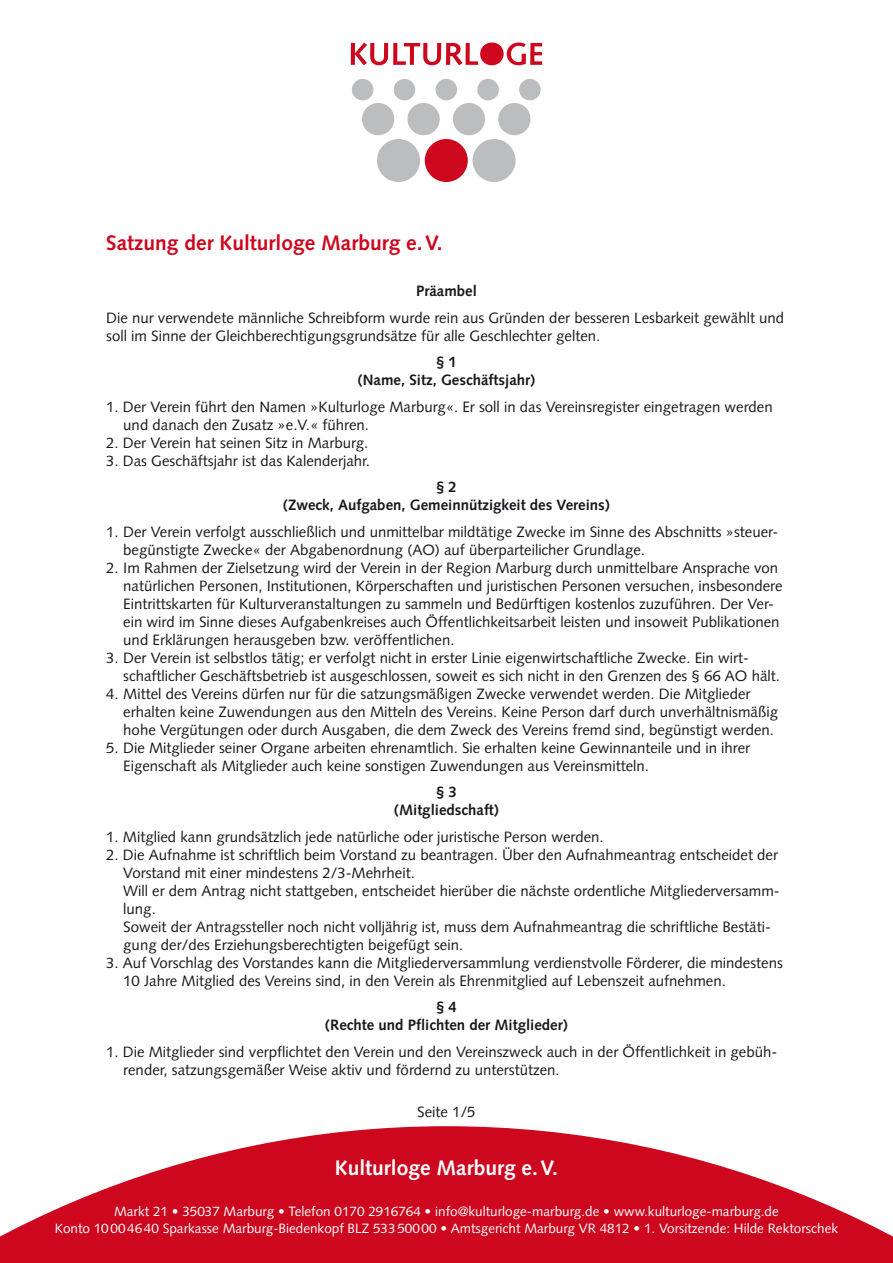
<style>
.page{position:relative;width:893px;height:1263px;background:#fff}
.page>*{position:absolute;margin:0;border:0;box-sizing:border-box;transform-origin:0 0}
.t1{font:700 21px "Syntax";color:#cd071e}
.t2{font:700 21px "Syntax";color:#fff}
.t3{font:15px/18px "Syntax";color:#1a171c}
.t4{font:700 15px/18px "Syntax";color:#1a171c;text-align:center}
.t5{font:13.5px/17.5px "Syntax";color:#fff;text-align:center}
</style>
<div class="page">
<svg style="left:0;top:1126px;width:893px;height:137px;fill:#cd071e"></svg>
<svg style="left:351px;top:43px;width:127px;height:22px"></svg>
<div style="left:480px;top:43px;width:24px;height:22px;background:#cd071e;border-radius:50%"></div>
<svg style="left:507px;top:43px;width:35px;height:22px"></svg>
<div style="left:352px;top:79px;width:21px;height:21px;background:#bcbdbf;border-radius:50%"></div>
<div style="left:362px;top:103px;width:32px;height:32px;background:#bcbdbf;border-radius:50%"></div>
<div style="left:407px;top:103px;width:33px;height:32px;background:#bcbdbf;border-radius:50%"></div>
<div style="left:453px;top:103px;width:32px;height:32px;background:#bcbdbf;border-radius:50%"></div>
<div style="left:498px;top:103px;width:32px;height:32px;background:#bcbdbf;border-radius:50%"></div>
<div style="left:394px;top:79px;width:21px;height:21px;background:#bcbdbf;border-radius:50%"></div>
<div style="left:435px;top:79px;width:22px;height:21px;background:#bcbdbf;border-radius:50%"></div>
<div style="left:477px;top:79px;width:22px;height:21px;background:#bcbdbf;border-radius:50%"></div>
<div style="left:519px;top:79px;width:22px;height:21px;background:#bcbdbf;border-radius:50%"></div>
<div style="left:377px;top:139px;width:43px;height:43px;background:#bcbdbf;border-radius:50%"></div>
<div style="left:425px;top:139px;width:43px;height:43px;background:#cd071e;border-radius:50%"></div>
<div style="left:473px;top:139px;width:43px;height:43px;background:#bcbdbf;border-radius:50%"></div>
<h1 class="t1" style="left:106px;top:230px;width:338px">Satzung der Kulturloge Marburg e.V.</h1>
<p class="t4" style="left:416px;top:282px;width:62px">Präambel</p>
<p class="t3" style="left:106px;top:308px;width:679px">Die nur verwendete männliche Schreibform wurde rein aus Gründen der besseren Lesbarkeit gewählt und soll im Sinne der Gleichberechtigungsgrundsätze für alle Geschlechter gelten.</p>
<p class="t4" style="left:358px;top:353px;width:179px">§ 1<br>(Name, Sitz, Geschäftsjahr)</p>
<p class="t3" style="left:123px;top:397px;width:651px;text-indent:-17px">1. Der Verein führt den Namen »Kulturloge Marburg«. Er soll in das Vereinsregister eingetragen werden und danach den Zusatz »e.V.« führen.</p>
<p class="t3" style="left:106px;top:433px;width:263px">2. Der Verein hat seinen Sitz in Marburg.</p>
<p class="t3" style="left:106px;top:451px;width:265px">3. Das Geschäftsjahr ist das Kalenderjahr.</p>
<p class="t4" style="left:283px;top:478px;width:328px">§ 2<br>(Zweck, Aufgaben, Gemeinnützigkeit des Vereins)</p>
<p class="t3" style="left:123px;top:522px;width:656px;text-indent:-17px">1. Der Verein verfolgt ausschließlich und unmittelbar mildtätige Zwecke im Sinne des Abschnitts »steuer&shy;begünstigte Zwecke« der Abgabenordnung (AO) auf überparteilicher Grundlage.</p>
<p class="t3" style="left:123px;top:558px;width:661px;text-indent:-17px">2. Im Rahmen der Zielsetzung wird der Verein in der Region Marburg durch unmittelbare Ansprache von natürlichen Personen, Institutionen, Körperschaften und juristischen Personen versuchen, insbesondere Eintrittskarten für Kulturveranstaltungen zu sammeln und Bedürftigen kostenlos zuzuführen. Der Ver&shy;ein wird im Sinne dieses Aufgabenkreises auch Öffentlichkeitsarbeit leisten und insoweit Publikationen und Erklärungen herausgeben bzw. veröffentlichen.</p>
<p class="t3" style="left:123px;top:648px;width:658px;text-indent:-17px">3. Der Verein ist selbstlos tätig; er verfolgt nicht in erster Linie eigenwirtschaftliche Zwecke. Ein wirt&shy;schaftlicher Geschäftsbetrieb ist ausgeschlossen, soweit es sich nicht in den Grenzen des § 66 AO hält.</p>
<p class="t3" style="left:123px;top:684px;width:656px;text-indent:-17px">4. Mittel des Vereins dürfen nur für die satzungsmäßigen Zwecke verwendet werden. Die Mitglieder erhalten keine Zuwendungen aus den Mitteln des Vereins. Keine Person darf durch unverhältnismäßig hohe Vergütungen oder durch Ausgaben, die dem Zweck des Vereins fremd sind, begünstigt werden.</p>
<p class="t3" style="left:123px;top:738px;width:628px;text-indent:-17px">5. Die Mitglieder seiner Organe arbeiten ehrenamtlich. Sie erhalten keine Gewinnanteile und in ihrer<br>Eigenschaft als Mitglieder auch keine sonstigen Zuwendungen aus Vereinsmitteln.</p>
<p class="t4" style="left:394px;top:783px;width:106px">§ 3 (Mitgliedschaft)</p>
<p class="t3" style="left:106px;top:827px;width:499px">1. Mitglied kann grundsätzlich jede natürliche oder juristische Person werden.</p>
<p class="t3" style="left:123px;top:845px;width:658px;text-indent:-17px">2. Die Aufnahme ist schriftlich beim Vorstand zu beantragen. Über den Aufnahmeantrag entscheidet der Vorstand mit einer mindestens 2/3-Mehrheit.<br>Will er dem Antrag nicht stattgeben, entscheidet hierüber die nächste ordentliche Mitgliederversamm&shy;lung.<br>Soweit der Antragssteller noch nicht volljährig ist, muss dem Aufnahmeantrag die schriftliche Bestäti&shy;gung der/des Erziehungsberechtigten beigefügt sein.</p>
<p class="t3" style="left:123px;top:953px;width:661px;text-indent:-17px">3. Auf Vorschlag des Vorstandes kann die Mitgliederversammlung verdienstvolle Förderer, die mindestens<br>10 Jahre Mitglied des Vereins sind, in den Verein als Ehrenmitglied auf Lebenszeit aufnehmen.</p>
<p class="t4" style="left:325px;top:998px;width:244px">§ 4<br>(Rechte und Pflichten der Mitglieder)</p>
<p class="t3" style="left:123px;top:1042px;width:655px;text-indent:-17px">1. Die Mitglieder sind verpflichtet den Verein und den Vereinszweck auch in der Öffentlichkeit in gebüh&shy;render, satzungsgemäßer Weise aktiv und fördernd zu unterstützen.</p>
<p class="t3" style="left:417px;top:1103px;width:60px">Seite 1/5</p>
<h1 class="t2" style="left:335px;top:1155px;width:225px">Kulturloge Marburg e.V.</h1>
<p class="t5" style="left:55px;top:1202px;width:785px">Markt 21 • 35037 Marburg • Telefon 0170 2916764 • info@kulturloge-marburg.de • www.kulturloge-marburg.de<br>Konto 10004640 Sparkasse Marburg-Biedenkopf BLZ 53350000 • Amtsgericht Marburg VR 4812 • 1. Vorsitzende: Hilde Rektorschek</p>
</div>
